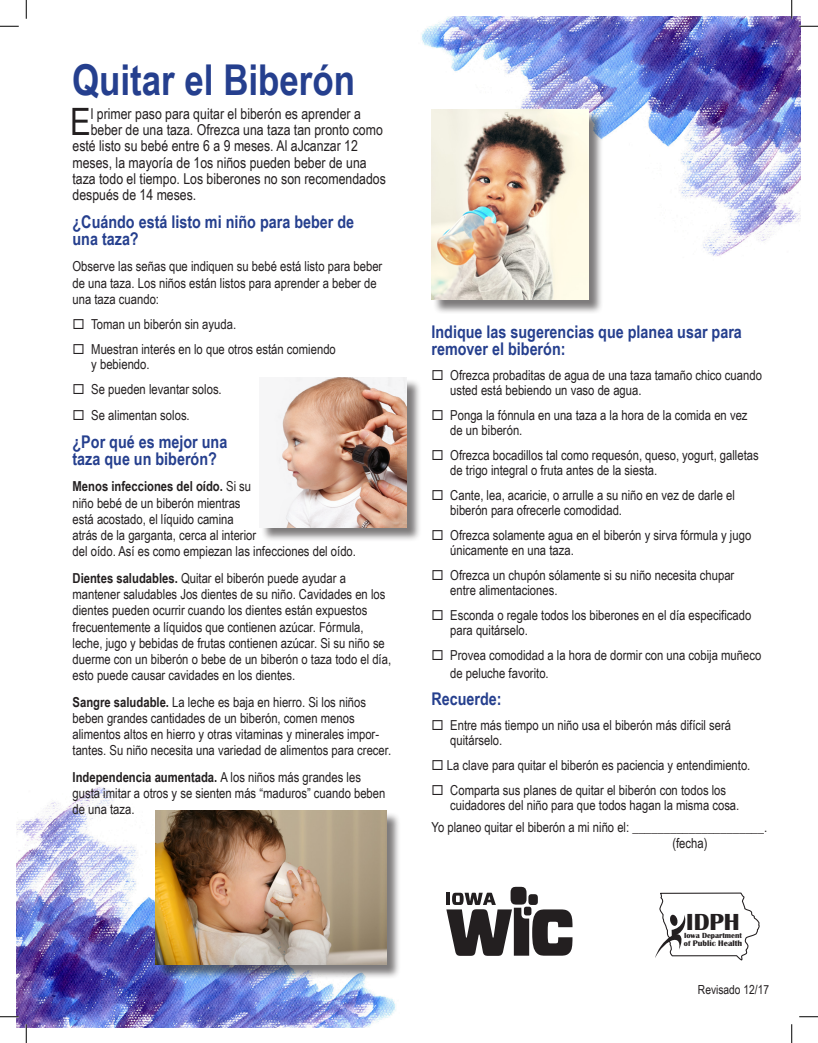
<style>
.page{position:relative;width:818px;height:1043px;background:#fff}
.page>*{position:absolute;margin:0;border:0;box-sizing:border-box;transform-origin:0 0}
.t1{font:700 42.5px "Arial Narrow";color:#253f8e}
.t2{font:37.75px "Arial Narrow";color:#231f20}
.t3{font:700 24.12px "Britannic";color:#231f20}
.t4{font:700 17.5px/17.5px "Arial Narrow";color:#253f8e}
.t5{font:15px "Arial Narrow";color:#231f20}
.t6{font:13.75px/16.2px "Arial Narrow";color:#231f20}
.t7{font:12.5px "Arial Narrow";color:#231f20}
.t8{font:700 8.38px "Britannic";color:#231f20}
.t9{font:700 7.75px "Britannic";color:#231f20}
.s1{font-weight:700}
.s2{font-size:7.75px}
</style>
<div class="page">
<img style="left:17px;top:787px;width:379px;height:240px">
<div style="left:510px;top:886px;width:16px;height:18px;background:#231f20;border-radius:6px"></div>
<svg style="left:446px;top:892px;width:126px;height:63px"></svg>
<svg style="left:655px;top:892px;width:104px;height:68px"></svg>
<div style="left:261px;top:378px;width:160px;height:164px;background:#231f20;opacity:.59"></div>
<img style="left:261px;top:377px;width:145px;height:150px">
<div style="left:157px;top:811px;width:244px;height:167px;background:#231f20;opacity:.59"></div>
<img style="left:156px;top:810px;width:230px;height:154px">
<img style="left:421px;top:16px;width:379px;height:240px">
<div style="left:432px;top:110px;width:171px;height:204px;background:#231f20;opacity:.59"></div>
<img style="left:431px;top:109px;width:158px;height:190px">
<svg style="left:0;top:25px;width:19px;height:2px"></svg>
<svg style="left:799px;top:25px;width:19px;height:2px"></svg>
<svg style="left:0;top:1015px;width:19px;height:2px"></svg>
<svg style="left:799px;top:1016px;width:19px;height:1px"></svg>
<svg style="left:25px;top:0;width:2px;height:19px"></svg>
<svg style="left:25px;top:1024px;width:2px;height:18px"></svg>
<svg style="left:790px;top:0;width:2px;height:19px"></svg>
<svg style="left:791px;top:1024px;width:1px;height:18px"></svg>
<h1 class="t1" style="left:72px;top:48px;width:284px">Quitar el Biberón</h1>
<h2 class="t2" style="left:70px;top:94px;width:22px">E</h2>
<p class="t5" style="left:91px;top:102px;width:272px">l primer paso para quitar el biberón es aprender a</p>
<p class="t5" style="left:91px;top:119px;width:293px">beber de una taza. Ofrezca una taza tan pronto como</p>
<p class="t5" style="left:73px;top:135px;width:287px">esté listo su bebé entre 6 a 9 meses. Al aJcanzar 12</p>
<p class="t5" style="left:73px;top:151px;width:296px">meses, la mayoría de 1os niños pueden beber de una</p>
<p class="t5" style="left:73px;top:167px;width:315px">taza todo el tiempo. Los biberones no son recomendados</p>
<p class="t5" style="left:73px;top:184px;width:125px">después de 14 meses.</p>
<p class="t4" style="left:72px;top:212px;width:283px">¿Cuándo está listo mi niño para beber de una taza?</p>
<p class="t6" style="left:72px;top:258px;width:311px">Observe las señas que indiquen su bebé está listo para beber de una taza. Los niños están listos para aprender a beber de una taza cuando:</p>
<p class="t6" style="left:72px;top:315px;width:165px">◻ Toman un biberón sin ayuda.</p>
<p class="t6" style="left:91px;top:341px;width:246px;line-height:15px;text-indent:-19px">◻ Muestran interés en lo que otros están comiendo y bebiendo.</p>
<p class="t6" style="left:73px;top:380px;width:151px">◻ Se pueden levantar solos.</p>
<p class="t6" style="left:73px;top:406px;width:119px">◻ Se alimentan solos.</p>
<p class="t4" style="left:72px;top:432px;width:156px">¿Por qué es mejor una taza que un biberón?</p>
<p class="t6" style="left:72px;top:478px;width:285px"><span class="s1">Menos infecciones del oído.</span> Si su<br>niño bebé de un biberón mientras<br>está acostado, el líquido camina<br>atrás de la garganta, cerca al interior<br>del oído. Así es como empiezan las infecciones del oído.</p>
<p class="t6" style="left:72px;top:569px;width:320px"><span class="s1">Dientes saludables.</span> Quitar el biberón puede ayudar a mantener saludables Jos dientes de su niño. Cavidades en los dientes pueden ocurrir cuando los dientes están expuestos frecuentemente a líquidos que contienen azúcar. Fórmula, leche, jugo y bebidas de frutas contienen azúcar. Si su niño se duerme con un biberón o bebe de un biberón o taza todo el día, esto puede causar cavidades en los dientes.</p>
<p class="t6" style="left:72px;top:693px;width:320px"><span class="s1">Sangre saludable.</span> La leche es baja en hierro. Si los niños beben grandes cantidades de un biberón, comen menos alimentos altos en hierro y otras vitaminas y minerales impor&shy;tantes. Su niño necesita una variedad de alimentos para crecer.</p>
<p class="t6" style="left:72px;top:768px;width:314px"><span class="s1">Independencia aumentada.</span> A los niños más grandes les gusta imitar a otros y se sienten más “maduros” cuando beben de una taza.</p>
<p class="t4" style="left:431px;top:322px;width:312px">Indique las sugerencias que planea usar para remover el biberón:</p>
<p class="t6" style="left:450px;top:367px;width:313px;line-height:15px;text-indent:-19px">◻ Ofrezca probaditas de agua de una taza tamaño chico cuando usted está bebiendo un vaso de agua.</p>
<p class="t6" style="left:450px;top:407px;width:299px;line-height:15px;text-indent:-19px">◻ Ponga la fónnula en una taza a la hora de la comida en vez de un biberón.</p>
<p class="t6" style="left:450px;top:447px;width:310px;line-height:15px;text-indent:-19px">◻ Ofrezca bocadillos tal como requesón, queso, yogurt, galletas de trigo integral o fruta antes de la siesta.</p>
<p class="t6" style="left:450px;top:487px;width:286px;line-height:15px;text-indent:-19px">◻ Cante, lea, acaricie, o arrulle a su niño en vez de darle el biberón para ofrecerle comodidad.</p>
<p class="t6" style="left:450px;top:527px;width:302px;line-height:15px;text-indent:-19px">◻ Ofrezca solamente agua en el biberón y sirva fórmula y jugo únicamente en una taza.</p>
<p class="t6" style="left:450px;top:567px;width:285px;line-height:15px;text-indent:-19px">◻ Ofrezca un chupón sólamente si su niño necesita chupar entre alimentaciones.</p>
<p class="t6" style="left:450px;top:607px;width:302px;line-height:15px;text-indent:-19px">◻ Esconda o regale todos los biberones en el día especificado para quitárselo.</p>
<p class="t6" style="left:450px;top:646px;width:312px;line-height:17.5px;text-indent:-19px">◻ Provea comodidad a la hora de dormir con una cobija muñeco de peluche favorito.</p>
<p class="t4" style="left:431px;top:689px;width:72px">Recuerde:</p>
<p class="t6" style="left:450px;top:717px;width:282px;line-height:15px;text-indent:-19px">◻ Entre más tiempo un niño usa el biberón más difícil será quitárselo.</p>
<p class="t6" style="left:431px;top:756px;width:320px">◻ La clave para quitar el biberón es paciencia y entendimiento.</p>
<p class="t6" style="left:450px;top:782px;width:290px;line-height:15px;text-indent:-19px">◻ Comparta sus planes de quitar el biberón con todos los cuidadores del niño para que todos hagan la misma cosa.</p>
<p class="t6" style="left:672px;top:818px;width:96px;text-indent:-241px">Yo planeo quitar el biberón a mi niño el: _____________________. (fecha)</p>
<h3 class="t3" style="left:686px;top:908px;width:55px">IDPH</h3>
<p class="t9" style="left:684px;top:931px;width:59px">Iowa Department</p>
<p class="t8" style="left:684px;top:938px;width:60px"><span class="s2">of</span> Public Health</p>
<p class="t7" style="left:698px;top:980px;width:73px">Revisado 12/17</p>
</div>
